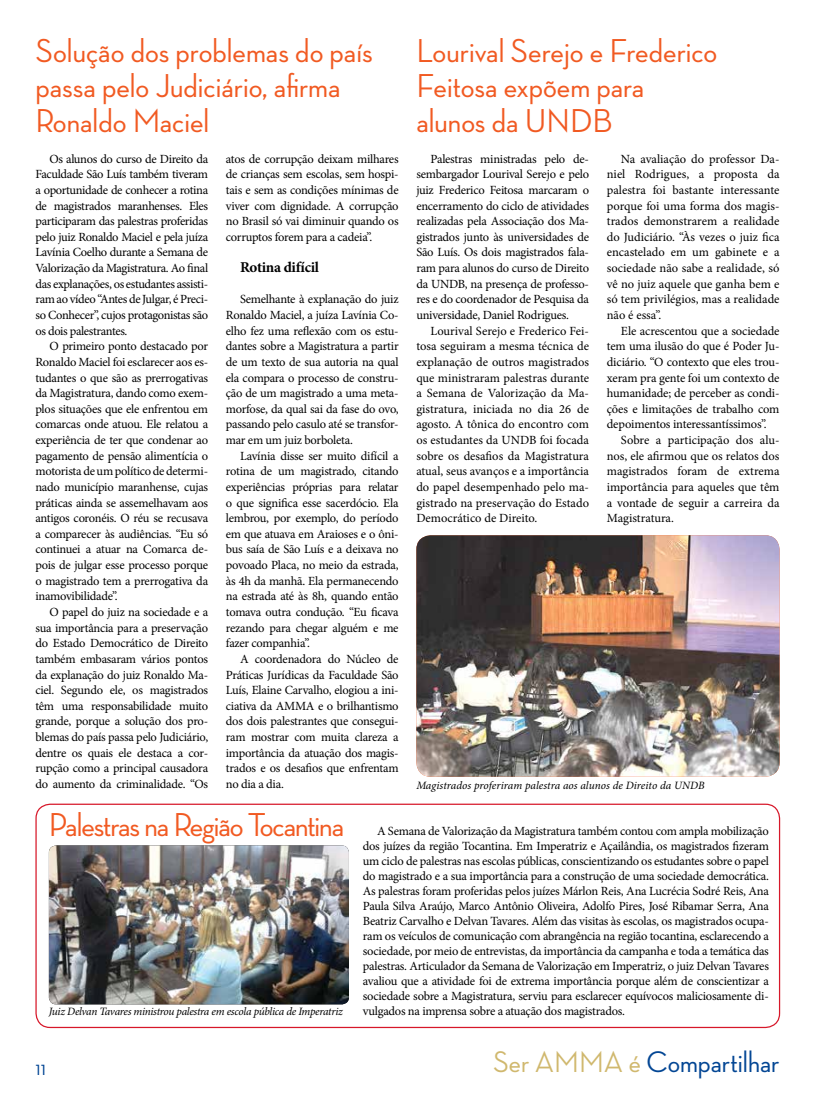
<style>
.page{position:relative;width:815px;height:1099px;background:#fff}
.page>*{position:absolute;margin:0;border:0;box-sizing:border-box;transform-origin:0 0}
.t1{font:500 33.75px/35px "Neutra Disp";color:#f15a22}
.t2{font:500 33.75px "Neutra Disp";letter-spacing:-.03em;color:#f15a22}
.t3{font:500 30.25px "Neutra Disp";color:#034694}
.t4{font:500 20px "Neutra Disp";color:#034694}
.t5{font:700 15px "Minion Pro";letter-spacing:-.02em;color:#000}
.t6{font:12.5px/15.6px "Minion Pro";letter-spacing:-.02em;color:#000;text-align:justify}
.t7{font:italic 11.25px "Minion Pro";letter-spacing:-.02em;color:#000}
.t8{font:italic 11.25px "Minion Pro";color:#000}
.s1{color:#d0b86e}
</style>
<div class="page">
<img style="left:416px;top:535px;width:364px;height:241px">
<div style="left:35px;top:803px;width:745px;height:225px;border:1px solid #d7182a;border-radius:14px"></div>
<img style="left:49px;top:845px;width:300px;height:159px">
<h1 class="t1" style="left:35px;top:33px;width:339px">Solução dos problemas do país passa pelo Judiciário, afirma<br>Ronaldo Maciel</h1>
<h1 class="t1" style="left:416px;top:33px;width:302px">Lourival Serejo e Frederico<br>Feitosa expõem para alunos da undb</h1>
<p class="t6" style="left:35px;top:151px;width:174px;text-indent:14px">Os alunos do curso de Direito da Faculdade São Luís também tiveram a oportunidade de conhecer a rotina de magistrados maranhenses. Eles participaram das palestras proferidas pelo juiz Ronaldo Maciel e pela juíza Lavínia Coelho durante a Semana de Valorização da Magistratura. Ao final das explanações, os estudantes assisti&shy;ram ao vídeo “Antes de Julgar, é Preci&shy;so Conhecer”, cujos protagonistas são os dois palestrantes.</p>
<p class="t6" style="left:35px;top:338px;width:174px;text-indent:14px">O primeiro ponto destacado por Ronaldo Maciel foi esclarecer aos es&shy;tudantes o que são as prerrogativas da Magistratura, dando como exem&shy;plos situações que ele enfrentou em comarcas onde atuou. Ele relatou a experiência de ter que condenar ao pagamento de pensão alimentícia o motorista de um político de determi&shy;nado município maranhense, cujas práticas ainda se assemelhavam aos antigos coronéis. O réu se recusava a comparecer às audiências. “Eu só continuei a atuar na Comarca de&shy;pois de julgar esse processo porque o magistrado tem a prerrogativa da inamovibilidade”.</p>
<p class="t6" style="left:35px;top:604px;width:174px;text-indent:14px">O papel do juiz na sociedade e a sua importância para a preservação do Estado Democrático de Direito também embasaram vários pontos da explanação do juiz Ronaldo Ma&shy;ciel. Segundo ele, os magistrados têm uma responsabilidade muito grande, porque a solução dos pro&shy;blemas do país passa pelo Judiciário, dentre os quais ele destaca a cor&shy;rupção como a principal causadora do aumento da criminalidade. “Os</p>
<p class="t6" style="left:226px;top:151px;width:174px">atos de corrupção deixam milhares de crianças sem escolas, sem hospi&shy;tais e sem as condições mínimas de viver com dignidade. A corrupção no Brasil só vai diminuir quando os corruptos forem para a cadeia”.</p>
<p class="t5" style="left:240px;top:257px;width:81px">Rotina difícil</p>
<p class="t6" style="left:226px;top:291px;width:174px;text-indent:14px">Semelhante à explanação do juiz Ronaldo Maciel, a juíza Lavínia Co&shy;elho fez uma reflexão com os estu&shy;dantes sobre a Magistratura a partir de um texto de sua autoria na qual ela compara o processo de constru&shy;ção de um magistrado a uma meta&shy;morfose, da qual sai da fase do ovo, passando pelo casulo até se transfor&shy;mar em um juiz borboleta.</p>
<p class="t6" style="left:226px;top:448px;width:174px;text-indent:14px">Lavínia disse ser muito difícil a rotina de um magistrado, citando experiências próprias para relatar o que significa esse sacerdócio. Ela lembrou, por exemplo, do período em que atuava em Araioses e o ôni&shy;bus saía de São Luís e a deixava no povoado Placa, no meio da estrada, às 4h da manhã. Ela permanecendo na estrada até às 8h, quando então tomava outra condução. “Eu ficava rezando para chegar alguém e me fazer companhia”.</p>
<p class="t6" style="left:226px;top:651px;width:174px;text-indent:14px">A coordenadora do Núcleo de Práticas Jurídicas da Faculdade São Luís, Elaine Carvalho, elogiou a ini&shy;ciativa da AMMA e o brilhantismo dos dois palestrantes que consegui&shy;ram mostrar com muita clareza a importância da atuação dos magis&shy;trados e os desafios que enfrentam no dia a dia.</p>
<p class="t6" style="left:416px;top:151px;width:174px;text-indent:14px">Palestras ministradas pelo de&shy;sembargador Lourival Serejo e pelo juiz Frederico Feitosa marcaram o encerramento do ciclo de atividades realizadas pela Associação dos Ma&shy;gistrados junto às universidades de São Luís. Os dois magistrados fala&shy;ram para alunos do curso de Direito da UNDB, na presença de professo&shy;res e do coordenador de Pesquisa da universidade, Daniel Rodrigues.</p>
<p class="t6" style="left:416px;top:323px;width:174px;text-indent:14px">Lourival Serejo e Frederico Fei&shy;tosa seguiram a mesma técnica de explanação de outros magistrados que ministraram palestras durante a Semana de Valorização da Ma&shy;gistratura, iniciada no dia 26 de agosto. A tônica do encontro com os estudantes da UNDB foi focada sobre os desafios da Magistratura atual, seus avanços e a importância do papel desempenhado pelo ma&shy;gistrado na preservação do Estado Democrático de Direito.</p>
<p class="t6" style="left:607px;top:151px;width:174px;text-indent:14px">Na avaliação do professor Da&shy;niel Rodrigues, a proposta da palestra foi bastante interessante porque foi uma forma dos magis&shy;trados demonstrarem a realidade do Judiciário. “Às vezes o juiz fica encastelado em um gabinete e a sociedade não sabe a realidade, só vê no juiz aquele que ganha bem e só tem privilégios, mas a realidade não é essa”.</p>
<p class="t6" style="left:607px;top:323px;width:174px;text-indent:14px">Ele acrescentou que a sociedade tem uma ilusão do que é Poder Ju&shy;diciário. “O contexto que eles trou&shy;xeram pra gente foi um contexto de humanidade; de perceber as condi&shy;ções e limitações de trabalho com depoimentos interessantíssimos”.</p>
<p class="t6" style="left:607px;top:432px;width:174px;text-indent:14px">Sobre a participação dos alu&shy;nos, ele afirmou que os relatos dos magistrados foram de extrema importância para aqueles que têm a vontade de seguir a carreira da Magistratura.</p>
<p class="t8" style="left:416px;top:777px;width:290px">Magistrados proferiram palestra aos alunos de Direito da UNDB</p>
<h1 class="t2" style="left:49px;top:805px;width:297px">Palestras na Região Tocantina</h1>
<p class="t7" style="left:49px;top:1004px;width:296px">Juiz Delvan Tavares ministrou palestra em escola pública de Imperatriz</p>
<h3 class="t4" style="left:35px;top:1057px;width:12px">11</h3>
<p class="t6" style="left:363px;top:823px;width:408px;line-height:15px;text-indent:14px">A Semana de Valorização da Magistratura também contou com ampla mobilização dos juízes da região Tocantina. Em Imperatriz e Açailândia, os magistrados fizeram um ciclo de palestras nas escolas públicas, conscientizando os estudantes sobre o papel do magistrado e a sua importância para a construção de uma sociedade democrática.<br>As palestras foram proferidas pelos juízes Márlon Reis, Ana Lucrécia Sodré Reis, Ana Paula Silva Araújo, Marco Antônio Oliveira, Adolfo Pires, José Ribamar Serra, Ana Beatriz Carvalho e Delvan Tavares. Além das visitas às escolas, os magistrados ocupa&shy;ram os veículos de comunicação com abrangência na região tocantina, esclarecendo a sociedade, por meio de entrevistas, da importância da campanha e toda a temática das palestras. Articulador da Semana de Valorização em Imperatriz, o juiz Delvan Tavares avaliou que a atividade foi de extrema importância porque além de conscientizar a sociedade sobre a Magistratura, serviu para esclarecer equívocos maliciosamente di&shy;vulgados na imprensa sobre a atuação dos magistrados.</p>
<h2 class="t3" style="left:493px;top:1045px;width:288px"><span class="s1">Ser AMMA é</span> Compartilhar</h2>
</div>
